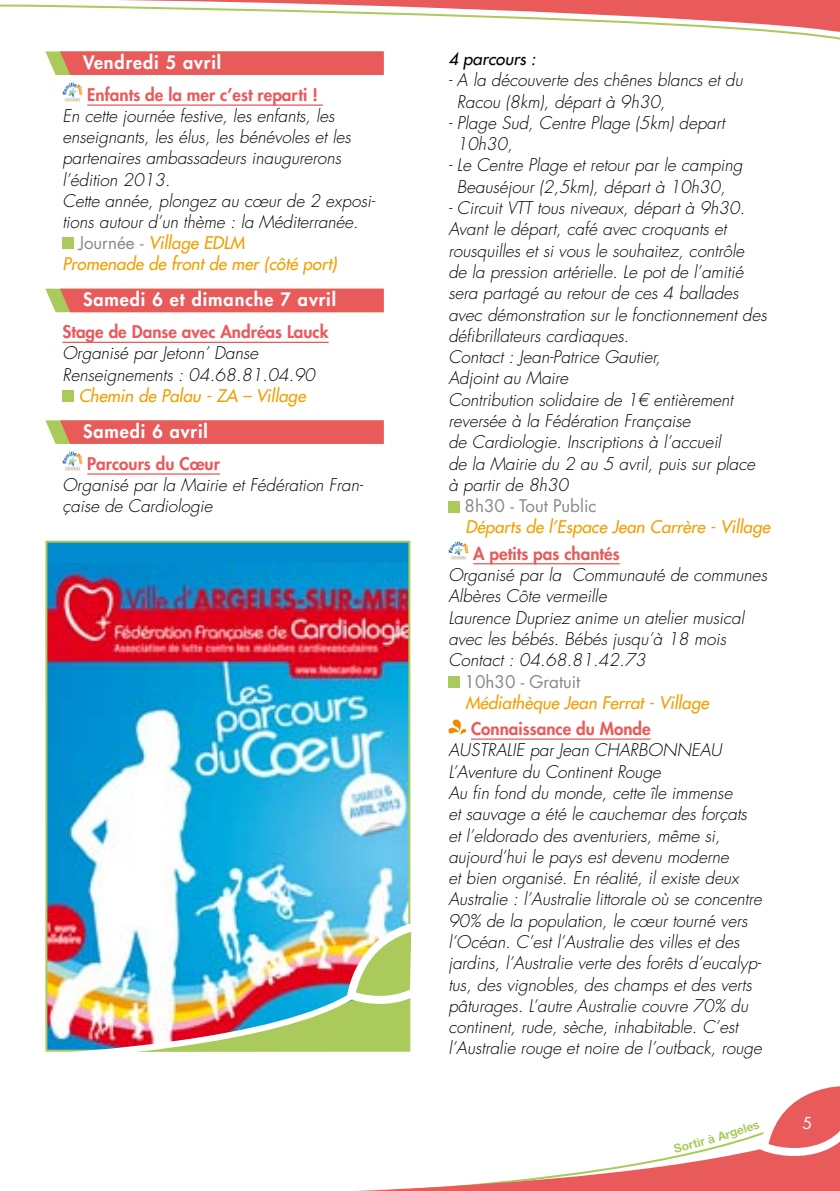
<style>
.page{position:relative;width:840px;height:1191px;background:#fff}
.page>*{position:absolute;margin:0;border:0;box-sizing:border-box;transform-origin:0 0}
.t1{font:800 18px "Futura LT";letter-spacing:.05em;color:#fff}
.t2{font:italic 300 17px/21.2px "Futura LT";color:#000}
.t3{font:italic 17px "Futura LT";color:#f49e00}
.t4{font:800 17px "Futura LT";color:#e95a5b}
.t5{font:17px "Futura LT";color:#87888a}
.t6{font:italic 17px "Futura LT";color:#000}
.t7{font:16px "Futura LT";color:#fff}
.t8{font:12px "Alte Haas Grotesk Bold";color:#aaca5c}
.s1{font-style:normal;color:#87888a}
</style>
<div class="page">
<svg style="left:358px;top:1138px;width:481px;height:53px"></svg>
<svg style="left:0;top:0;width:839px;height:55px"></svg>
<hr style="left:87px;top:104px;width:235px;height:2px;background:#e95a5b">
<hr style="left:62px;top:342px;width:266px;height:1px;background:#e95a5b">
<hr style="left:87px;top:473px;width:133px;height:2px;background:#e95a5b">
<svg style="left:45px;top:51px;width:338px;height:24px;background:#e6645f"></svg>
<img style="left:62px;top:83px;width:20px;height:18px">
<div style="left:62px;top:237px;width:12px;height:12px;background:#aaca5c"></div>
<div style="left:45px;top:289px;width:338px;height:23px;background:#e95a5b"></div>
<div style="left:62px;top:390px;width:12px;height:12px;background:#aaca5c"></div>
<svg style="left:45px;top:420px;width:338px;height:24px;background:#e6635e"></svg>
<img style="left:62px;top:452px;width:20px;height:18px">
<hr style="left:473px;top:563px;width:146px;height:1px;background:#e95a5b">
<hr style="left:470px;top:738px;width:180px;height:1px;background:#e95a5b">
<div style="left:448px;top:501px;width:11px;height:11px;background:#aaca5c"></div>
<img style="left:448px;top:541px;width:20px;height:19px">
<div style="left:448px;top:676px;width:11px;height:11px;background:#aaca5c"></div>
<svg style="left:448px;top:719px;width:18px;height:16px"></svg>
<div style="left:46px;top:541px;width:363px;height:509px;background:#018ccf"></div>
<img style="left:48px;top:563px;width:359px;height:477px">
<div style="left:45px;top:540px;width:365px;height:511px;border:2px solid #aaca5c"></div>
<img style="left:52px;top:916px;width:360px;height:136px">
<svg style="left:745px;top:1086px;width:94px;height:78px"></svg>
<p class="t1" style="left:83px;top:50px;width:140px">Vendredi 5 avril</p>
<p class="t4" style="left:87px;top:83px;width:232px">Enfants de la mer c’est reparti !</p>
<p class="t2" style="left:62px;top:106px;width:273px">En cette journée festive, les enfants, les</p>
<p class="t2" style="left:62px;top:127px;width:290px">enseignants, les élus, les bénévoles et les</p>
<p class="t2" style="left:62px;top:148px;width:280px">partenaires ambassadeurs inaugurerons</p>
<p class="t2" style="left:62px;top:169px;width:109px">l’édition 2013.</p>
<p class="t2" style="left:62px;top:190px;width:314px">Cette année, plongez au cœur de 2 exposi-</p>
<p class="t2" style="left:62px;top:211px;width:297px">tions autour d’un thème : la Méditerranée.</p>
<p class="t3" style="left:79px;top:232px;width:167px"><span class="s1">Journée -</span> Village EDLM</p>
<p class="t3" style="left:62px;top:253px;width:276px">Promenade de front de mer (côté port)</p>
<p class="t1" style="left:83px;top:287px;width:254px">Samedi 6 et dimanche 7 avril</p>
<p class="t4" style="left:62px;top:321px;width:268px">Stage de Danse avec Andréas Lauck</p>
<p class="t2" style="left:62px;top:343px;width:254px">Organisé par Jetonn’ Danse<br>Renseignements : 04.68.81.04.90</p>
<p class="t3" style="left:79px;top:385px;width:228px">Chemin de Palau - ZA – Village</p>
<p class="t1" style="left:83px;top:419px;width:126px">Samedi 6 avril</p>
<p class="t4" style="left:87px;top:452px;width:134px">Parcours du Cœur</p>
<p class="t2" style="left:62px;top:475px;width:302px">Organisé par la Mairie et Fédération Fran&shy;çaise de Cardiologie</p>
<p class="t6" style="left:448px;top:48px;width:89px">4 parcours :</p>
<p class="t2" style="left:456px;top:70px;width:287px;text-indent:-8px">- A la découverte des chênes blancs et du<br>Racou (8km), départ à 9h30,</p>
<p class="t2" style="left:456px;top:113px;width:269px;text-indent:-8px">- Plage Sud, Centre Plage (5km) depart<br>10h30,</p>
<p class="t2" style="left:448px;top:155px;width:295px;text-align:center">- Le Centre Plage et retour par le camping<br>Beauséjour (2,5km), départ à 10h30,</p>
<p class="t2" style="left:448px;top:198px;width:320px">- Circuit VTT tous niveaux, départ à 9h30.<br>Avant le départ, café avec croquants et rousquilles et si vous le souhaitez, contrôle<br>de la pression artérielle. Le pot de l’amitié sera partagé au retour de ces 4 ballades avec démonstration sur le fonctionnement des défibrillateurs cardiaques.<br>Contact : Jean-Patrice Gautier,<br>Adjoint au Maire<br>Contribution solidaire de 1€ entièrement reversée à la Fédération Française<br>de Cardiologie. Inscriptions à l’accueil<br>de la Mairie du 2 au 5 avril, puis sur place à partir de 8h30</p>
<p class="t5" style="left:464px;top:495px;width:133px">8h30 - Tout Public</p>
<p class="t3" style="left:465px;top:516px;width:306px">Départs de l’Espace Jean Carrère - Village</p>
<p class="t4" style="left:473px;top:542px;width:148px">A petits pas chantés</p>
<p class="t2" style="left:448px;top:565px;width:320px">Organisé par la Communauté de communes Albères Côte vermeille<br>Laurence Dupriez anime un atelier musical avec les bébés. Bébés jusqu’à 18 mois Contact : 04.68.81.42.73</p>
<p class="t5" style="left:464px;top:670px;width:117px">10h30 - Gratuit</p>
<p class="t3" style="left:465px;top:692px;width:245px">Médiathèque Jean Ferrat - Village</p>
<p class="t4" style="left:470px;top:717px;width:181px">Connaissance du Monde</p>
<p class="t2" style="left:448px;top:740px;width:315px">AUSTRALIE par Jean CHARBONNEAU L’Aventure du Continent Rouge<br>Au fin fond du monde, cette île immense<br>et sauvage a été le cauchemar des forçats et l’eldorado des aventuriers, même si, aujourd’hui le pays est devenu moderne<br>et bien organisé. En réalité, il existe deux Australie : l’Australie littorale où se concentre 90% de la population, le cœur tourné vers l’Océan. C’est l’Australie des villes et des jardins, l’Australie verte des forêts d’eucalyp&shy;tus, des vignobles, des champs et des verts pâturages. L’autre Australie couvre 70% du continent, rude, sèche, inhabitable. C’est l’Australie rouge et noire de l’outback, rouge</p>
<p class="t8" style="left:672px;top:1141px;width:26px;rotate:-15deg">Sort</p>
<p class="t8" style="left:695px;top:1135px;width:31px;rotate:-16deg">iràA</p>
<p class="t8" style="left:723px;top:1127px;width:23px;rotate:-17deg">rgel</p>
<p class="t7" style="left:802px;top:1113px;width:11px">5</p>
</div>
